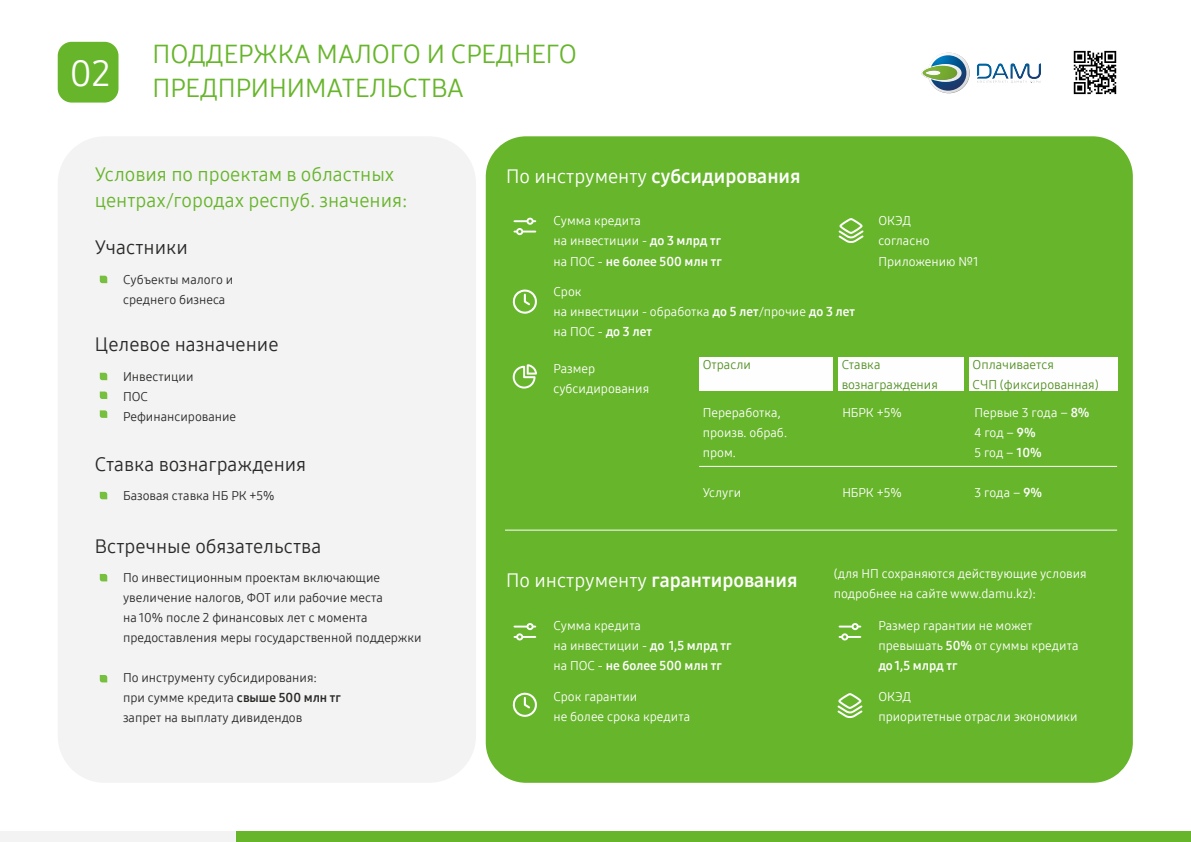
<style>
.page{position:relative;width:1191px;height:842px;background:#fff}
.page>*{position:absolute;margin:0;border:0;box-sizing:border-box;transform-origin:0 0}
.t1{font:36.2px "Samsung One 400";color:#fefefe}
.t2{font:26px/34.3px "Samsung One 400";color:#67b52b}
.t3{font:19.4px "Samsung One 400";color:#2b2a29}
.t4{font:19.4px/25.6px "Samsung One 400";color:#67b52b}
.t5{font:19.4px "Samsung One 700";color:#fefefe}
.t6{font:12.6px/20px "Samsung One 400";color:#fefefe}
.t7{font:12.6px/20px "Samsung One 400";color:#2b2a29}
.t8{font:12.6px/20px "Samsung One 400";color:#529023}
.t9{font:12.6px "Samsung One 700";color:#fefefe}
.s1{font-family:"Samsung One 700"}
.s2{font-family:"Samsung One 400"}
</style>
<div class="page">
<div style="left:486px;top:136px;width:646px;height:647px;background:#67b52b;border-radius:40px"></div>
<div style="left:58px;top:136px;width:418px;height:647px;background:#f3f3f3;border-radius:47px"></div>
<svg style="left:513px;top:218px;width:23px;height:17px"></svg>
<img style="left:1073px;top:50px;width:44px;height:45px">
<div style="left:58px;top:42px;width:60px;height:61px;background:#67b52b;border-radius:14px"></div>
<svg style="left:921px;top:53px;width:48px;height:40px"></svg>
<img style="left:922px;top:66px;width:35px;height:14px">
<svg style="left:977px;top:63px;width:64px;height:20px"></svg>
<svg style="left:100px;top:492px;width:7px;height:7px"></svg>
<svg style="left:100px;top:276px;width:7px;height:7px"></svg>
<svg style="left:100px;top:373px;width:7px;height:7px"></svg>
<svg style="left:100px;top:392px;width:7px;height:7px"></svg>
<svg style="left:100px;top:574px;width:7px;height:7px"></svg>
<svg style="left:100px;top:675px;width:7px;height:7px"></svg>
<svg style="left:100px;top:410px;width:7px;height:8px"></svg>
<hr style="left:505px;top:530px;width:612px;height:1px;background:#fefefe">
<svg style="left:513px;top:623px;width:23px;height:18px"></svg>
<div style="left:235px;top:832px;width:955px;height:10px;background:#67b52b"></div>
<div style="left:0;top:832px;width:235px;height:10px;background:#f3f3f3"></div>
<div style="left:699px;top:357px;width:134px;height:34px;background:#fefefe"></div>
<div style="left:838px;top:357px;width:125px;height:34px;background:#fefefe"></div>
<div style="left:969px;top:357px;width:148px;height:34px;background:#fefefe"></div>
<hr style="left:699px;top:466px;width:418px;height:1px;background:#fefefe">
<svg style="left:838px;top:218px;width:25px;height:25px"></svg>
<svg style="left:512px;top:289px;width:25px;height:25px"></svg>
<svg style="left:838px;top:623px;width:23px;height:18px"></svg>
<svg style="left:837px;top:693px;width:25px;height:25px"></svg>
<svg style="left:512px;top:692px;width:25px;height:25px"></svg>
<svg style="left:513px;top:364px;width:24px;height:25px"></svg>
<h1 class="t1" style="left:70px;top:49px;width:42px">02</h1>
<h2 class="t2" style="left:152px;top:37px;width:426px">ПОДДЕРЖКА МАЛОГО И СРЕДНЕГО<br>ПРЕДПРИНИМАТЕЛЬСТВА</h2>
<h3 class="t4" style="left:95px;top:162px;width:314px">Условия по проектам в областных центрах/городах респуб. значения:</h3>
<h3 class="t3" style="left:95px;top:235px;width:94px">Участники</h3>
<p class="t7" style="left:123px;top:269px;width:112px">Субъекты малого и среднего бизнеса</p>
<h3 class="t3" style="left:95px;top:332px;width:185px">Целевое назначение</h3>
<p class="t7" style="left:123px;top:366px;width:115px">Инвестиции<br>ПОС<br>Рефинансирование</p>
<h3 class="t3" style="left:95px;top:451px;width:213px">Ставка вознаграждения</h3>
<p class="t7" style="left:123px;top:485px;width:153px">Базовая ставка НБ РК +5%</p>
<h3 class="t3" style="left:95px;top:533px;width:228px">Встречные обязательства</h3>
<p class="t7" style="left:123px;top:567px;width:300px">По инвестиционным проектам включающие увеличение налогов, ФОТ или рабочие места<br>на 10% после 2 финансовых лет с момента предоставления меры государственной поддержки</p>
<p class="t7" style="left:123px;top:667px;width:219px">По инструменту субсидирования: при сумме кредита <span class="s1">свыше 500 млн тг </span>запрет на выплату дивидендов</p>
<h3 class="t5" style="left:506px;top:163px;width:296px"><span class="s2">По инструменту</span> субсидирования</h3>
<p class="t6" style="left:553px;top:211px;width:169px">Сумма кредита<br>на инвестиции - <span class="s1">до 3 млрд тг</span></p>
<p class="t9" style="left:553px;top:253px;width:170px"><span class="s2">на ПОС -</span> не более 500 млн тг</p>
<p class="t6" style="left:553px;top:282px;width:303px">Срок<br>на инвестиции - обработка <span class="s1">до 5 лет</span>/прочие <span class="s1">до 3 лет </span>на ПОС - <span class="s1">до 3 лет</span></p>
<p class="t6" style="left:878px;top:211px;width:102px">ОКЭД<br>согласно<br>Приложению №1</p>
<p class="t6" style="left:553px;top:358px;width:97px">Размер субсидирования</p>
<p class="t8" style="left:702px;top:354px;width:50px">Отрасли</p>
<p class="t8" style="left:841px;top:354px;width:98px">Ставка вознаграждения</p>
<p class="t8" style="left:972px;top:354px;width:128px">Оплачивается<br>СЧП (фиксированная)</p>
<p class="t6" style="left:702px;top:403px;width:86px">Переработка, произв. обраб. пром.</p>
<p class="t6" style="left:702px;top:483px;width:40px">Услуги</p>
<p class="t6" style="left:842px;top:403px;width:61px">НБРК +5%</p>
<p class="t6" style="left:974px;top:403px;width:117px">Первые 3 года – <span class="s1">8%<br></span>4 год – <span class="s1">9%<br></span>5 год – <span class="s1">10%</span></p>
<p class="t6" style="left:974px;top:483px;width:69px">3 года – <span class="s1">9%</span></p>
<p class="t6" style="left:842px;top:483px;width:61px">НБРК +5%</p>
<h3 class="t5" style="left:506px;top:567px;width:293px"><span class="s2">По инструменту</span> гарантирования</h3>
<p class="t6" style="left:553px;top:615px;width:180px">Сумма кредита<br>на инвестиции - <span class="s1">до 1,5 млрд тг</span></p>
<p class="t9" style="left:553px;top:657px;width:170px"><span class="s2">на ПОС -</span> не более 500 млн тг</p>
<p class="t6" style="left:833px;top:563px;width:255px">(для НП сохраняются действующие условия подробнее на сайте www.damu.kz):</p>
<p class="t6" style="left:878px;top:615px;width:202px">Размер гарантии не может превышать <span class="s1">50%</span> от суммы кредита</p>
<p class="t9" style="left:878px;top:657px;width:81px">до 1,5 млрд тг</p>
<p class="t6" style="left:553px;top:686px;width:138px">Срок гарантии<br>не более срока кредита</p>
<p class="t6" style="left:878px;top:686px;width:201px">ОКЭД<br>приоритетные отрасли экономики</p>
</div>
